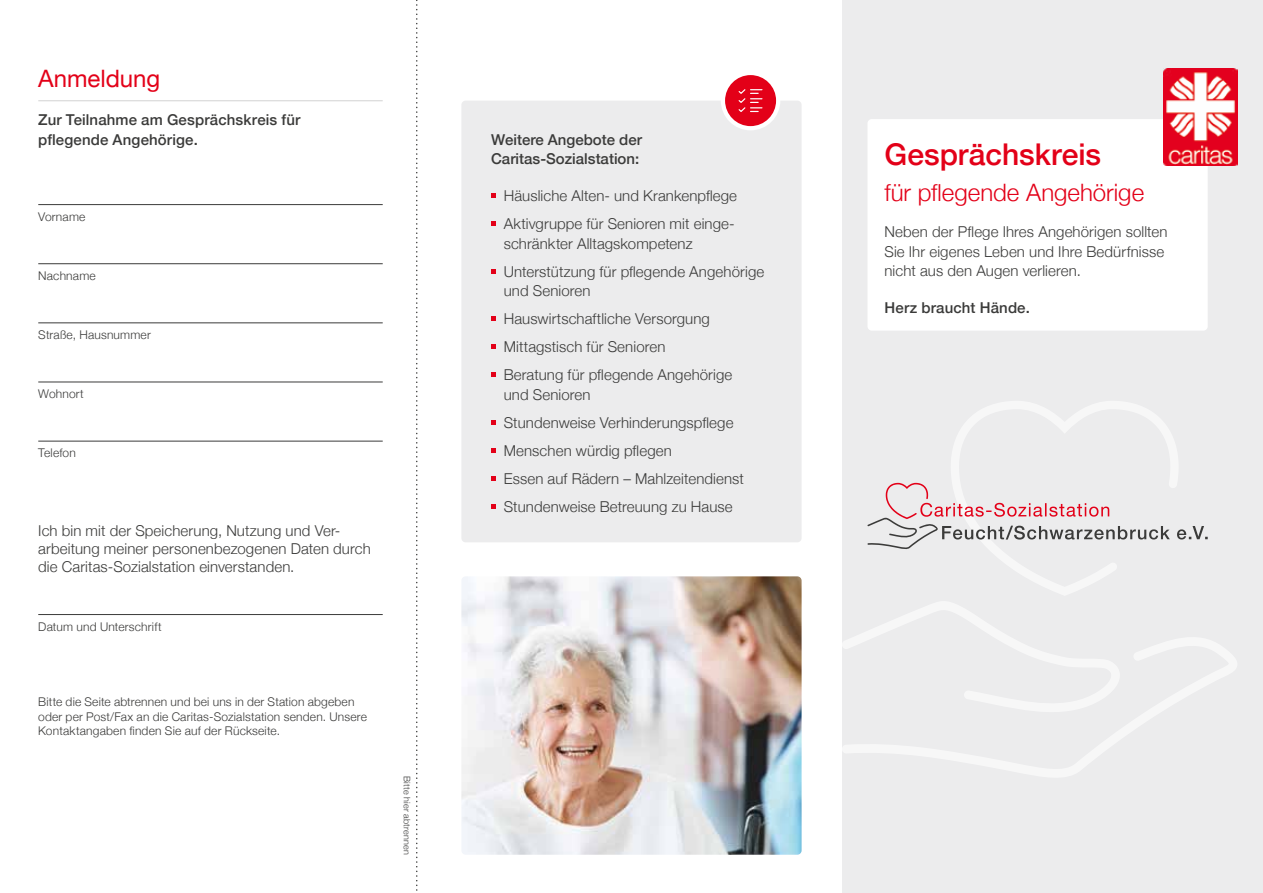
<style>
.page{position:relative;width:1263px;height:893px;background:#fff}
.page>*{position:absolute;margin:0;border:0;box-sizing:border-box;transform-origin:0 0}
.t1{font:500 30px "Helvetica Neue";color:#e30018}
.t2{font:300 24px "Helvetica Neue";color:#e30018}
.t3{font:24px "Helvetica Neue";letter-spacing:-.005em;color:#e30018}
.t4{font:300 15px/28px "Helvetica Neue";letter-spacing:.01em;color:#3b3b3a}
.t5{font:500 15px/19.5px "Helvetica Neue";letter-spacing:.005em;color:#3b3b3a}
.t6{font:300 12px/14.4px "Helvetica Neue";letter-spacing:.015em;color:#3b3b3a}
.t7{font:300 9px "Helvetica Neue";letter-spacing:.025em;color:#3b3b3a}
</style>
<div class="page">
<div style="left:842px;top:0;width:421px;height:893px;background:#ececed"></div>
<svg style="left:842px;top:640px;width:395px;height:137px"></svg>
<svg style="left:842px;top:401px;width:366px;height:319px"></svg>
<hr style="left:38px;top:204px;width:345px;height:1px;background:#3b3b3a">
<hr style="left:38px;top:263px;width:345px;height:1px;background:#3b3b3a">
<hr style="left:38px;top:322px;width:345px;height:1px;background:#3b3b3a">
<hr style="left:38px;top:382px;width:345px;height:1px;background:#3b3b3a">
<hr style="left:38px;top:441px;width:345px;height:1px;background:#3b3b3a">
<hr style="left:38px;top:614px;width:345px;height:1px;background:#3b3b3a">
<svg style="left:416px;top:0;width:2px;height:891px"></svg>
<hr style="left:38px;top:100px;width:345px;height:1px;background:#dadada">
<div style="left:867px;top:119px;width:341px;height:212px;background:#fff;border-radius:4px"></div>
<img style="left:1163px;top:68px;width:74px;height:98px">
<div style="left:461px;top:101px;width:340px;height:441px;background:#ececed;border-radius:4px"></div>
<svg style="left:491px;top:194px;width:4px;height:4px"></svg>
<svg style="left:491px;top:222px;width:4px;height:4px"></svg>
<svg style="left:491px;top:269px;width:4px;height:4px"></svg>
<svg style="left:491px;top:317px;width:4px;height:4px"></svg>
<svg style="left:491px;top:345px;width:4px;height:4px"></svg>
<svg style="left:491px;top:373px;width:4px;height:4px"></svg>
<svg style="left:491px;top:420px;width:4px;height:4px"></svg>
<svg style="left:491px;top:448px;width:4px;height:4px"></svg>
<svg style="left:491px;top:476px;width:4px;height:4px"></svg>
<svg style="left:491px;top:504px;width:4px;height:4px"></svg>
<div style="left:721px;top:71px;width:59px;height:59px;background:#fff;border-radius:50%"></div>
<div style="left:725px;top:75px;width:51px;height:51px;background:#e30018;border-radius:50%"></div>
<svg style="left:738px;top:89px;width:25px;height:24px"></svg>
<img style="left:461px;top:576px;width:340px;height:279px">
<h2 class="t3" style="left:38px;top:61px;width:124px">Anmeldung</h2>
<p class="t5" style="left:38px;top:109px;width:264px">Zur Teilnahme am Gesprächskreis für pflegende Angehörige.</p>
<p class="t6" style="left:38px;top:208px;width:49px">Vorname</p>
<p class="t6" style="left:38px;top:268px;width:59px">Nachname</p>
<p class="t6" style="left:38px;top:327px;width:114px">Straße, Hausnummer</p>
<p class="t6" style="left:38px;top:386px;width:47px">Wohnort</p>
<p class="t6" style="left:38px;top:445px;width:39px">Telefon</p>
<p class="t4" style="left:38px;top:520px;width:334px;line-height:18px">Ich bin mit der Speicherung, Nutzung und Ver&shy;arbeitung meiner personenbezogenen Daten durch die Caritas-Sozialstation einverstanden.</p>
<p class="t6" style="left:38px;top:618px;width:125px">Datum und Unterschrift</p>
<p class="t6" style="left:38px;top:694px;width:330px">Bitte die Seite abtrennen und bei uns in der Station abgeben oder per Post/Fax an die Caritas-Sozialstation senden. Unsere<br>Kontaktangaben finden Sie auf der Rückseite.</p>
<p class="t7" style="left:414px;top:776px;width:80px;rotate:90deg">Bitte hier abtrennen</p>
<p class="t5" style="left:491px;top:129px;width:152px">Weitere Angebote der<br>Caritas-Sozialstation:</p>
<p class="t4" style="left:504px;top:181px;width:235px">Häusliche Alten- und Krankenpflege<br>Aktivgruppe für Senioren mit einge-</p>
<p class="t4" style="left:504px;top:228px;width:262px">schränkter Alltagskompetenz<br>Unterstützung für pflegende Angehörige</p>
<p class="t4" style="left:504px;top:276px;width:230px">und Senioren<br>Hauswirtschaftliche Versorgung<br>Mittagstisch für Senioren<br>Beratung für pflegende Angehörige</p>
<p class="t4" style="left:504px;top:379px;width:242px">und Senioren<br>Stundenweise Verhinderungspflege<br>Menschen würdig pflegen<br>Essen auf Rädern – Mahlzeitendienst<br>Stundenweise Betreuung zu Hause</p>
<h1 class="t1" style="left:884px;top:131px;width:218px">Gesprächskreis</h1>
<h2 class="t2" style="left:884px;top:173px;width:261px">für pflegende Angehörige</h2>
<p class="t4" style="left:884px;top:221px;width:284px;line-height:19.5px">Neben der Pflege Ihres Angehörigen sollten<br>Sie Ihr eigenes Leben und Ihre Bedürfnisse nicht aus den Augen verlieren.</p>
<p class="t5" style="left:884px;top:297px;width:147px">Herz braucht Hände.</p>
</div>
